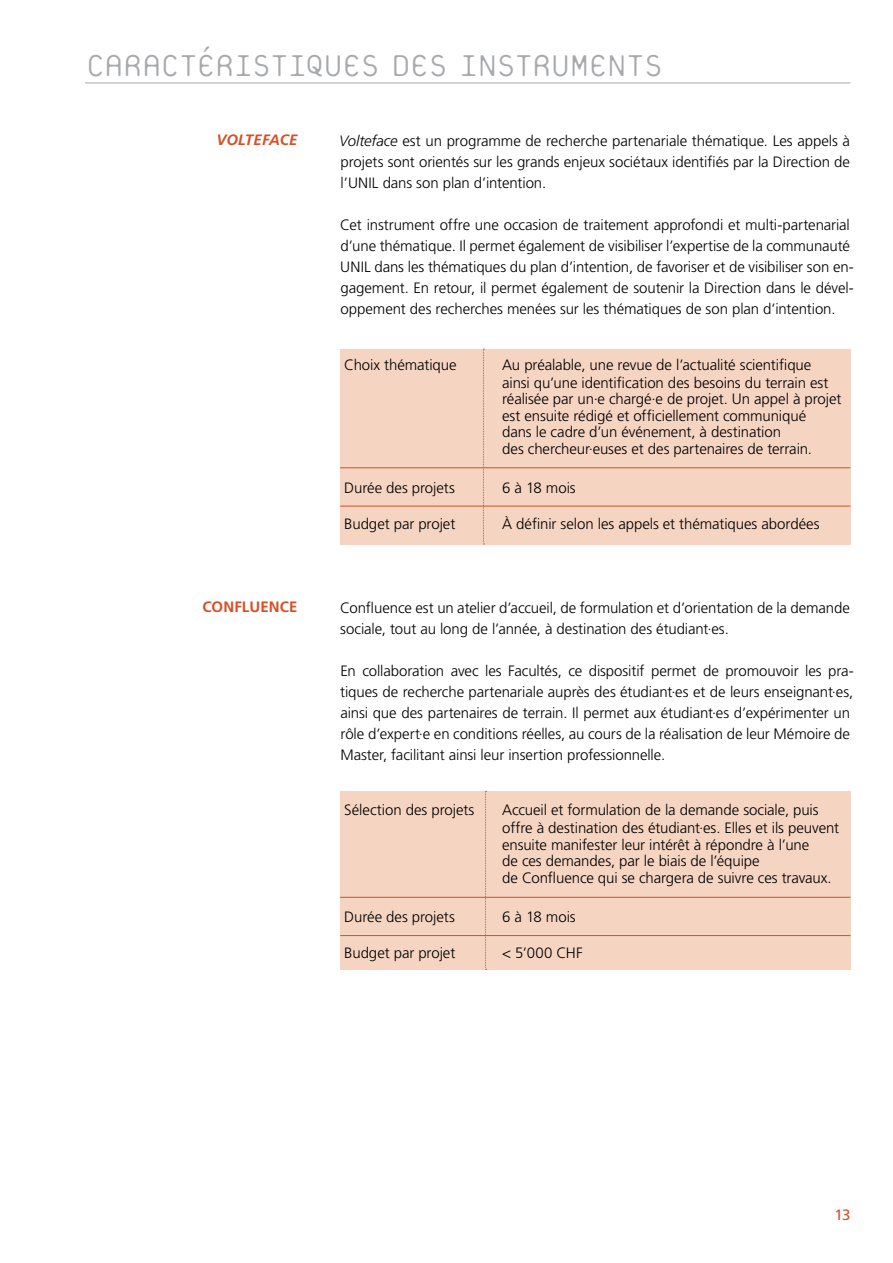
<style>
.page{position:relative;width:893px;height:1263px;background:#fff}
.page>*{position:absolute;margin:0;border:0;box-sizing:border-box;transform-origin:0 0}
.t1{font:100 45px "Platelet OT";letter-spacing:-.05em;color:#a7a9ac}
.t2{font:300 15px/21px "Frutiger LT Std";letter-spacing:-.005em;color:#000}
.t3{font:700 15px "Frutiger LT Std";letter-spacing:.01em;color:#d94e23}
.t4{font:italic 700 15px "Frutiger LT Std";color:#d94e23}
.t5{font:15px "Frutiger LT Std";color:#d94e23}
.s1{font-style:italic}
</style>
<div class="page">
<div style="left:340px;top:791px;width:510px;height:178px;background:#f5d4c1"></div>
<hr style="left:340px;top:897px;width:510px;height:1px;background:#d94e23">
<hr style="left:340px;top:935px;width:510px;height:1px;background:#d94e23">
<div style="left:340px;top:349px;width:510px;height:195px;background:#f5d4c1"></div>
<hr style="left:85px;top:83px;width:765px;height:1px;background:#a7a9ac">
<hr style="left:340px;top:467px;width:510px;height:1px;background:#d94e23">
<hr style="left:340px;top:506px;width:510px;height:1px;background:#d94e23">
<svg style="left:483px;top:349px;width:1px;height:196px"></svg>
<svg style="left:485px;top:791px;width:2px;height:179px"></svg>
<h1 class="t1" style="left:85px;top:44px;width:580px">CARACTÉRISTIQUES DES INSTRUMENTS</h1>
<p class="t4" style="left:217px;top:131px;width:83px">VOLTEFACE</p>
<p class="t3" style="left:202px;top:598px;width:97px">CONFLUENCE</p>
<p class="t2" style="left:339px;top:131px;width:512px;text-align:justify"><span class="s1">Volteface</span> est un programme de recherche partenariale thématique. Les appels à projets sont orientés sur les grands enjeux sociétaux identifiés par la Direction de l’UNIL dans son plan d’intention.</p>
<p class="t2" style="left:340px;top:215px;width:515px">Cet instrument offre une occasion de traitement approfondi et multi-partenarial d’une thématique. Il permet également de visibiliser l’expertise de la communauté UNIL dans les thématiques du plan d’intention, de favoriser et de visibiliser son en&shy;gagement. En retour, il permet également de soutenir la Direction dans le dével&shy;oppement des recherches menées sur les thématiques de son plan d’intention.</p>
<p class="t2" style="left:344px;top:354px;width:114px">Choix thématique</p>
<p class="t2" style="left:502px;top:356px;width:328px;line-height:18px">Au préalable, une revue de l’actualité scientifique ainsi qu’une identification des besoins du terrain est</p>
<p class="t2" style="left:502px;top:391px;width:341px;line-height:16.5px">réalisée par un·e chargé·e de projet. Un appel à projet est ensuite rédigé et officiellement communiqué<br>dans le cadre d’un événement, à destination<br>des chercheur·euses et des partenaires de terrain.</p>
<p class="t2" style="left:344px;top:477px;width:112px">Durée des projets</p>
<p class="t2" style="left:502px;top:477px;width:75px">6 à 18 mois</p>
<p class="t2" style="left:344px;top:513px;width:113px">Budget par projet</p>
<p class="t2" style="left:502px;top:513px;width:319px">À définir selon les appels et thématiques abordées</p>
<p class="t2" style="left:340px;top:597px;width:511px">Confluence est un atelier d’accueil, de formulation et d’orientation de la demande sociale, tout au long de l’année, à destination des étudiant·es.</p>
<p class="t2" style="left:340px;top:660px;width:515px">En collaboration avec les Facultés, ce dispositif permet de promouvoir les pra&shy;tiques de recherche partenariale auprès des étudiant·es et de leurs enseignant·es, ainsi que des partenaires de terrain. Il permet aux étudiant·es d’expérimenter un rôle d’expert·e en conditions réelles, au cours de la réalisation de leur Mémoire de Master, facilitant ainsi leur insertion professionnelle.</p>
<p class="t2" style="left:344px;top:800px;width:132px">Sélection des projets</p>
<p class="t2" style="left:502px;top:801px;width:338px;line-height:18px">Accueil et formulation de la demande sociale, puis offre à destination des étudiant·es. Elles et ils peuvent</p>
<p class="t2" style="left:502px;top:837px;width:331px;line-height:16.5px">ensuite manifester leur intérêt à répondre à l’une<br>de ces demandes, par le biais de l’équipe<br>de Confluence qui se chargera de suivre ces travaux.</p>
<p class="t2" style="left:344px;top:906px;width:112px">Durée des projets</p>
<p class="t2" style="left:502px;top:906px;width:75px">6 à 18 mois</p>
<p class="t2" style="left:344px;top:942px;width:113px">Budget par projet</p>
<p class="t2" style="left:502px;top:942px;width:82px">&lt; 5’000 CHF</p>
<p class="t5" style="left:835px;top:1205px;width:17px">13</p>
</div>
